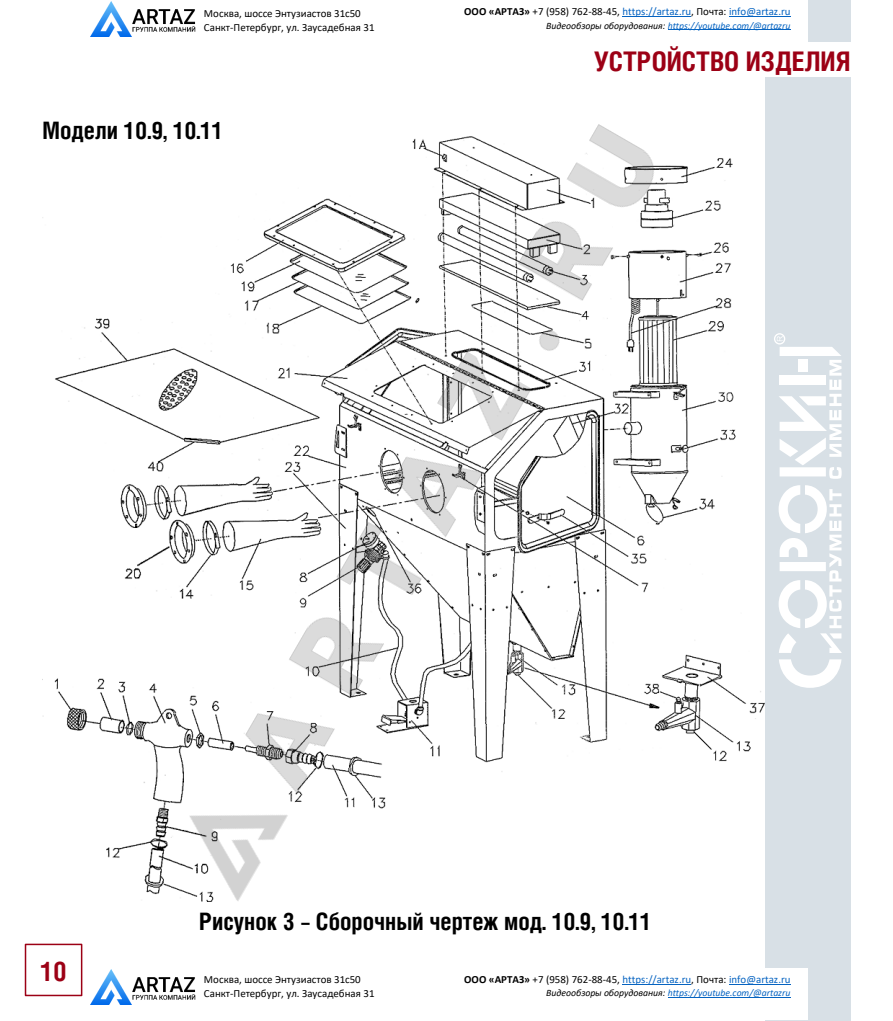
<style>
.page{position:relative;width:893px;height:1021px;background:#fff}
.page>*{position:absolute;margin:0;border:0;box-sizing:border-box;transform-origin:0 0}
.t1{font:700 27px "Helios Cond";color:#9c0015}
.t2{font:700 24px "Helios Cond";color:#000}
.t3{font:10.8px "Calibri";color:#0563c1}
.t4{font:10.8px/14.4px "Calibri";color:#000}
.t5{font:italic 9.6px "Calibri";letter-spacing:-.005em;color:#0563c1}
.s1{font-weight:700;color:#000}
.s2{color:#000}
</style>
<div class="page">
<div style="left:765px;top:0;width:85px;height:1020px;background:#d8e0e6"></div>
<svg style="left:779px;top:659px;width:62px;height:28px"></svg>
<svg style="left:779px;top:485px;width:63px;height:168px"></svg>
<svg style="left:774px;top:333px;width:68px;height:146px"></svg>
<div style="left:25px;top:943px;width:57px;height:53px;border:2px solid #9c0015"></div>
<div style="left:43px;top:43px;width:816px;height:34px;background:#fff"></div>
<img style="left:43px;top:158px;width:722px;height:735px">
<div style="left:396px;top:967px;width:411px;height:52px;background:#fff"></div>
<hr style="left:622px;top:984px;width:69px;height:1px;background:#0563c1">
<hr style="left:729px;top:984px;width:62px;height:1px;background:#0563c1">
<hr style="left:668px;top:997px;width:123px;height:1px;background:#0563c1">
<img style="left:91px;top:969px;width:105px;height:35px">
<img style="left:151px;top:124px;width:536px;height:778px">
<div style="left:396px;top:0;width:411px;height:43px;background:#fff"></div>
<hr style="left:622px;top:16px;width:69px;height:1px;background:#0563c1">
<hr style="left:729px;top:16px;width:62px;height:1px;background:#0563c1">
<hr style="left:668px;top:30px;width:123px;height:1px;background:#0563c1">
<img style="left:91px;top:2px;width:105px;height:35px">
<p class="t4" style="left:204px;top:7px;width:172px">Москва, шоссе Энтузиастов 31с50<br>Санкт-Петербург, ул. Заусадебная 31</p>
<p class="t3" style="left:464px;top:7px;width:328px"><span class="s1">ООО «АРТАЗ»</span> <span class="s2">+7 (958) 762-88-45,</span> https://artaz.ru<span class="s2">, Почта:</span> info@artaz.ru</p>
<p class="t5" style="left:546px;top:21px;width:246px"><span class="s2">Видеообзоры оборудования:</span> https://youtube.com/@artazru</p>
<h2 class="t2" style="left:43px;top:116px;width:182px">Модели 10.9, 10.11</h2>
<h1 class="t1" style="left:594px;top:45px;width:258px">УСТРОЙСТВО ИЗДЕЛИЯ</h1>
<h1 class="t1" style="left:40px;top:955px;width:28px">10</h1>
<h2 class="t2" style="left:199px;top:906px;width:454px">Рисунок 3 – Сборочный чертеж мод. 10.9, 10.11</h2>
<p class="t4" style="left:204px;top:973px;width:172px">Москва, шоссе Энтузиастов 31с50<br>Санкт-Петербург, ул. Заусадебная 31</p>
<p class="t3" style="left:464px;top:974px;width:328px"><span class="s1">ООО «АРТАЗ»</span> <span class="s2">+7 (958) 762-88-45,</span> https://artaz.ru<span class="s2">, Почта:</span> info@artaz.ru</p>
<p class="t5" style="left:546px;top:988px;width:246px"><span class="s2">Видеообзоры оборудования:</span> https://youtube.com/@artazru</p>
</div>
